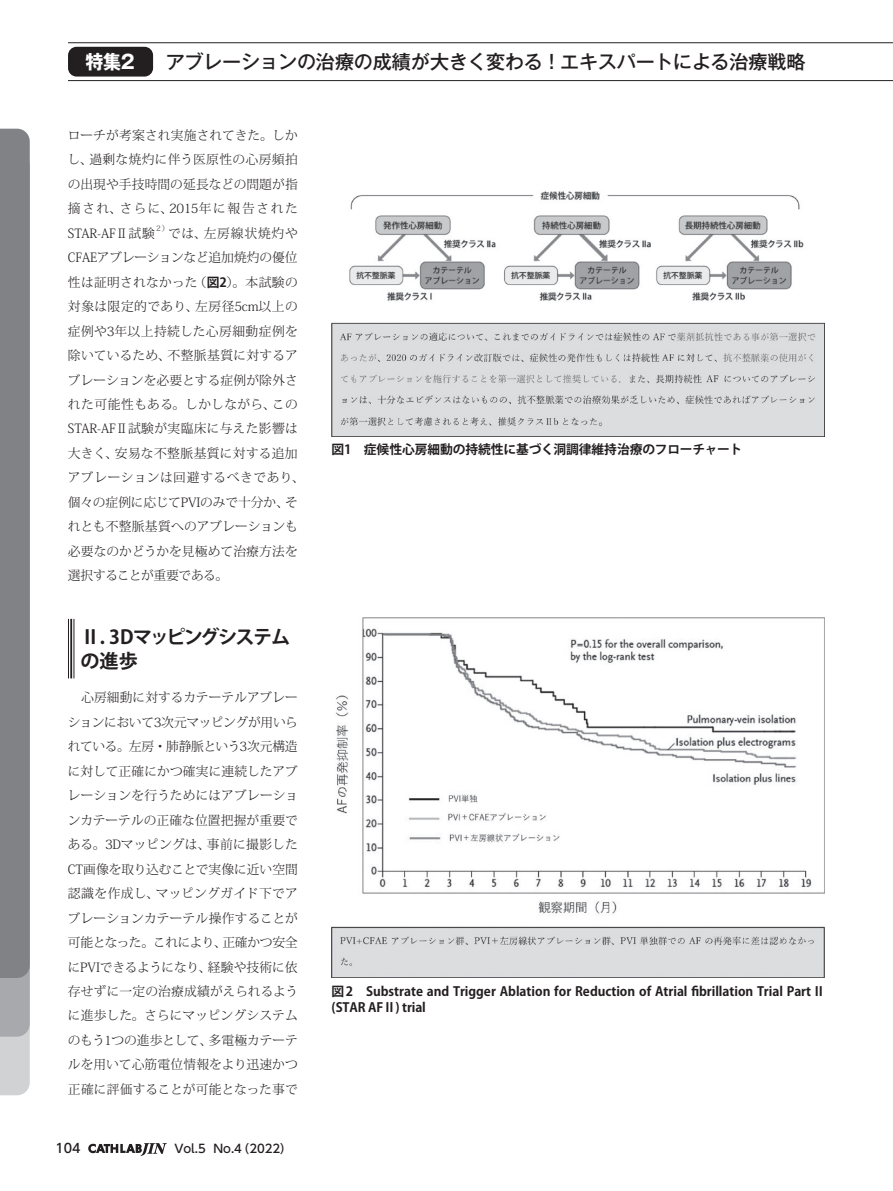
<style>
.page{position:relative;width:893px;height:1191px;background:#fff}
.page>*{position:absolute;margin:0;border:0;box-sizing:border-box;transform-origin:0 0}
.t1{font:500 19.2px "Gothic MB101 Pro";letter-spacing:-.015em;color:#231f20}
.t2{font:700 19.2px/23.4px "Koz Go Pro";letter-spacing:-.075em;color:#231f20}
.t3{font:700 19.2px "Gothic MB101 Pro";color:#fff;scale:.95 1}
.t4{font:300 12.75px/24.5px "Koz Min Pr 6 N";letter-spacing:.01em;color:#231f20;text-align:justify}
.t5{font:700 12.75px/16.4px "Koz Go Pro";letter-spacing:-.005em;color:#231f20}
.t6{font:500 12.75px "UD Shin Go NT Pro";color:#231f20}
.t7{font:500 11.7px "UD Shin Go NT Pro";color:#231f20}
.t8{font:300 7.5px "Koz Min Pr 6 N";color:#231f20}
.s1{font-family:"Koz Go Pro";font-weight:700}
</style>
<div class="page">
<svg style="left:0;top:129px;width:30px;height:966px;background:#88898c"></svg>
<svg style="left:88px;top:1143px;width:79px;height:12px"></svg>
<div style="left:68px;top:47px;width:85px;height:30px;background:#231f20;border-radius:9px"></div>
<hr style="left:73px;top:619px;width:1px;height:59px;background:#231f20">
<hr style="left:70px;top:619px;width:2px;height:59px;background:#231f20">
<hr style="left:68px;top:619px;width:1px;height:59px;background:#231f20">
<img style="left:332px;top:191px;width:493px;height:245px">
<img style="left:332px;top:618px;width:493px;height:359px">
<h1 class="t3" style="left:86px;top:46px;width:53px">特集2</h1>
<h1 class="t1" style="left:166px;top:46px;width:641px">アブレーションの治療の成績が大きく変わる！エキスパートによる治療戦略</h1>
<p class="t4" style="left:68px;top:123px;width:232px">ローチが考案され実施されてきた。しかし、過剰な焼灼に伴う医原性の心房頻拍の出現や手技時間の延長などの問題が指摘され、さらに、2015年に報告されたSTAR-AFⅡ試験</p>
<p class="t8" style="left:155px;top:224px;width:16px">２）</p>
<p class="t4" style="left:68px;top:221px;width:238px;text-align:left;text-indent:100px">では、左房線状焼灼や<br>CFAEアブレーションなど追加焼灼の優位性は証明されなかった（<span class="s1">図2</span>）。本試験の対象は限定的であり、左房径5cm以上の症例や3年以上持続した心房細動症例を除いているため、不整脈基質に対するアブレーションを必要とする症例が除外された可能性もある。しかしながら、この<br>STAR-AFⅡ試験が実臨床に与えた影響は大きく、安易な不整脈基質に対する追加アブレーションは回避するべきであり、個々の症例に応じてPVIのみで十分か、それとも不整脈基質へのアブレーションも必要なのかどうかを見極めて治療方法を選択することが重要である。</p>
<h1 class="t2" style="left:81px;top:626px;width:211px">Ⅱ. 3Dマッピングシステムの進歩</h1>
<p class="t4" style="left:68px;top:686px;width:232px">　心房細動に対するカテーテルアブレーションにおいて3次元マッピングが用いられている。左房・肺静脈という3次元構造に対して正確にかつ確実に連続したアブレーションを行うためにはアブレーションカテーテルの正確な位置把握が重要である。3Dマッピングは、事前に撮影したCT画像を取り込むことで実像に近い空間認識を作成し、マッピングガイド下でアブレーションカテーテル操作することが可能となった。これにより、正確かつ安全にPVIできるようになり、経験や技術に依存せずに一定の治療成績がえられるように進歩した。さらにマッピングシステムのもう1つの進歩として、多電極カテーテルを用いて心筋電位情報をより迅速かつ正確に評価することが可能となった事で</p>
<p class="t6" style="left:55px;top:1138px;width:27px">104</p>
<p class="t7" style="left:174px;top:1139px;width:119px">Vol.5 No.4（2022）</p>
<p class="t5" style="left:332px;top:442px;width:412px">図1　症候性心房細動の持続性に基づく洞調律維持治療のフローチャート</p>
<p class="t5" style="left:332px;top:983px;width:495px">図 2　Substrate and Trigger Ablation for Reduction of Atrial fibrillation Trial PartⅡ (STAR AFⅡ) trial</p>
</div>
